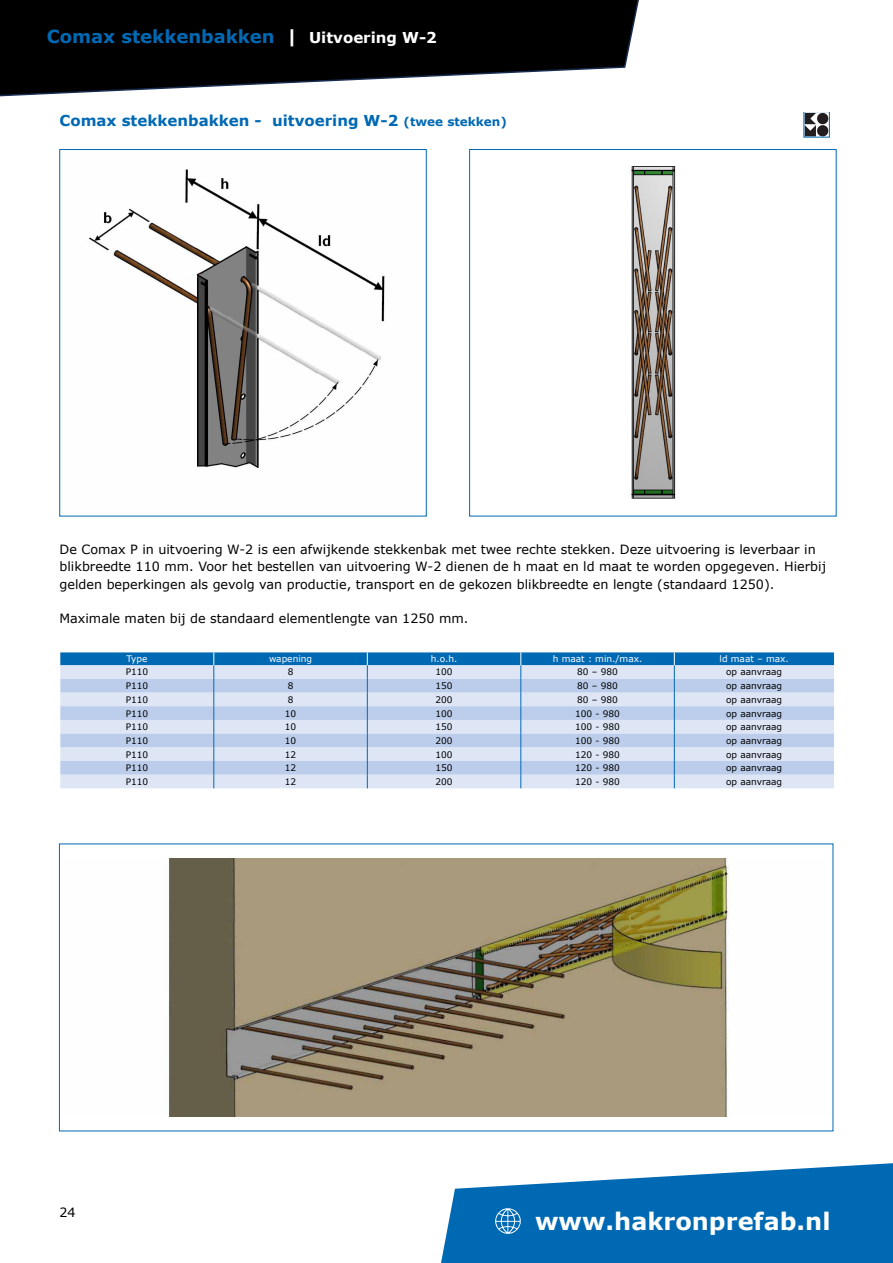
<style>
.page{position:relative;width:893px;height:1263px;background:#fff}
.page>*{position:absolute;margin:0;border:0;box-sizing:border-box;transform-origin:0 0}
.t1{font:700 24px "Verdana";color:#fff}
.t2{font:700 18px "Verdana";color:#0069b4}
.t3{font:700 15px "Verdana";color:#0069b4}
.t4{font:12.75px/17.2px "Verdana";color:#000}
.t5{font:9px "Verdana";color:#000}
.t6{font:9px "Verdana";color:#fff}
.s1{color:#fff}
.s2{font-size:15px;color:#fff}
.s3{font-size:12px}
.s4{font-family:"Social Media Circled";font-weight:400;font-size:51px}
</style>
<div class="page">
<img style="left:89px;top:169px;width:296px;height:299px">
<img style="left:631px;top:166px;width:45px;height:333px">
<div style="left:469px;top:149px;width:367px;height:367px;border:1px solid #0069b4"></div>
<svg style="left:60px;top:652px;width:774px;height:136px;background:#bbd0eb"></svg>
<img style="left:806px;top:113px;width:22px;height:22px">
<div style="left:804px;top:111px;width:26px;height:26px;border:1px solid #0069b4"></div>
<img style="left:169px;top:858px;width:562px;height:258px">
<div style="left:60px;top:98px;width:773px;height:14px;background:#fff"></div>
<svg style="left:0;top:0;width:639px;height:97px"></svg>
<svg style="left:441px;top:1163px;width:452px;height:100px;background:#247ebe"></svg>
<h2 class="t2" style="left:47px;top:25px;width:392px">Comax stekkenbakken <span class="s1">|</span> <span class="s2">Uitvoering W-2</span></h2>
<p class="t3" style="left:60px;top:110px;width:449px">Comax stekkenbakken - uitvoering W-2 <span class="s3">(twee stekken)</span></p>
<p class="t4" style="left:60px;top:541px;width:768px">De Comax P in uitvoering W-2 is een afwijkende stekkenbak met twee rechte stekken. Deze uitvoering is leverbaar in blikbreedte 110 mm. Voor het bestellen van uitvoering W-2 dienen de h maat en ld maat te worden opgegeven. Hierbij gelden beperkingen als gevolg van productie, transport en de gekozen blikbreedte en lengte (standaard 1250).</p>
<p class="t4" style="left:60px;top:610px;width:411px">Maximale maten bij de standaard elementlengte van 1250 mm.</p>
<p class="t6" style="left:127px;top:653px;width:22px">Type</p>
<p class="t6" style="left:269px;top:653px;width:45px">wapening</p>
<p class="t6" style="left:431px;top:653px;width:28px">h.o.h.</p>
<p class="t6" style="left:553px;top:653px;width:91px">h maat : min./max.</p>
<p class="t6" style="left:720px;top:653px;width:71px">ld maat – max.</p>
<p class="t5" style="left:126px;top:666px;width:24px">P110</p>
<p class="t5" style="left:288px;top:666px;width:7px">8</p>
<p class="t5" style="left:435px;top:666px;width:19px">100</p>
<p class="t5" style="left:577px;top:666px;width:42px">80 – 980</p>
<p class="t5" style="left:726px;top:666px;width:58px">op aanvraag</p>
<p class="t5" style="left:126px;top:680px;width:24px">P110</p>
<p class="t5" style="left:288px;top:680px;width:7px">8</p>
<p class="t5" style="left:435px;top:680px;width:19px">150</p>
<p class="t5" style="left:577px;top:680px;width:42px">80 – 980</p>
<p class="t5" style="left:726px;top:680px;width:58px">op aanvraag</p>
<p class="t5" style="left:126px;top:694px;width:24px">P110</p>
<p class="t5" style="left:288px;top:694px;width:7px">8</p>
<p class="t5" style="left:435px;top:694px;width:19px">200</p>
<p class="t5" style="left:577px;top:694px;width:42px">80 – 980</p>
<p class="t5" style="left:726px;top:694px;width:58px">op aanvraag</p>
<p class="t5" style="left:126px;top:707px;width:24px">P110</p>
<p class="t5" style="left:285px;top:707px;width:13px">10</p>
<p class="t5" style="left:435px;top:707px;width:19px">100</p>
<p class="t5" style="left:575px;top:707px;width:46px">100 - 980</p>
<p class="t5" style="left:726px;top:707px;width:58px">op aanvraag</p>
<p class="t5" style="left:126px;top:721px;width:24px">P110</p>
<p class="t5" style="left:285px;top:721px;width:13px">10</p>
<p class="t5" style="left:435px;top:721px;width:19px">150</p>
<p class="t5" style="left:575px;top:721px;width:46px">100 - 980</p>
<p class="t5" style="left:726px;top:721px;width:58px">op aanvraag</p>
<p class="t5" style="left:126px;top:735px;width:24px">P110</p>
<p class="t5" style="left:285px;top:735px;width:13px">10</p>
<p class="t5" style="left:435px;top:735px;width:19px">200</p>
<p class="t5" style="left:575px;top:735px;width:46px">100 - 980</p>
<p class="t5" style="left:726px;top:735px;width:58px">op aanvraag</p>
<p class="t5" style="left:126px;top:749px;width:24px">P110</p>
<p class="t5" style="left:285px;top:749px;width:13px">12</p>
<p class="t5" style="left:435px;top:749px;width:19px">100</p>
<p class="t5" style="left:575px;top:749px;width:46px">120 - 980</p>
<p class="t5" style="left:726px;top:749px;width:58px">op aanvraag</p>
<p class="t5" style="left:126px;top:762px;width:24px">P110</p>
<p class="t5" style="left:285px;top:762px;width:13px">12</p>
<p class="t5" style="left:435px;top:762px;width:19px">150</p>
<p class="t5" style="left:575px;top:762px;width:46px">120 - 980</p>
<p class="t5" style="left:726px;top:762px;width:58px">op aanvraag</p>
<p class="t5" style="left:126px;top:776px;width:24px">P110</p>
<p class="t5" style="left:285px;top:776px;width:13px">12</p>
<p class="t5" style="left:435px;top:776px;width:19px">200</p>
<p class="t5" style="left:575px;top:776px;width:46px">120 - 980</p>
<p class="t5" style="left:726px;top:776px;width:58px">op aanvraag</p>
<p class="t4" style="left:60px;top:1204px;width:18px">24</p>
<h1 class="t1" style="left:481px;top:1205px;width:351px"><span class="s4">Ô</span>www.hakronprefab.nl</h1>
</div>
